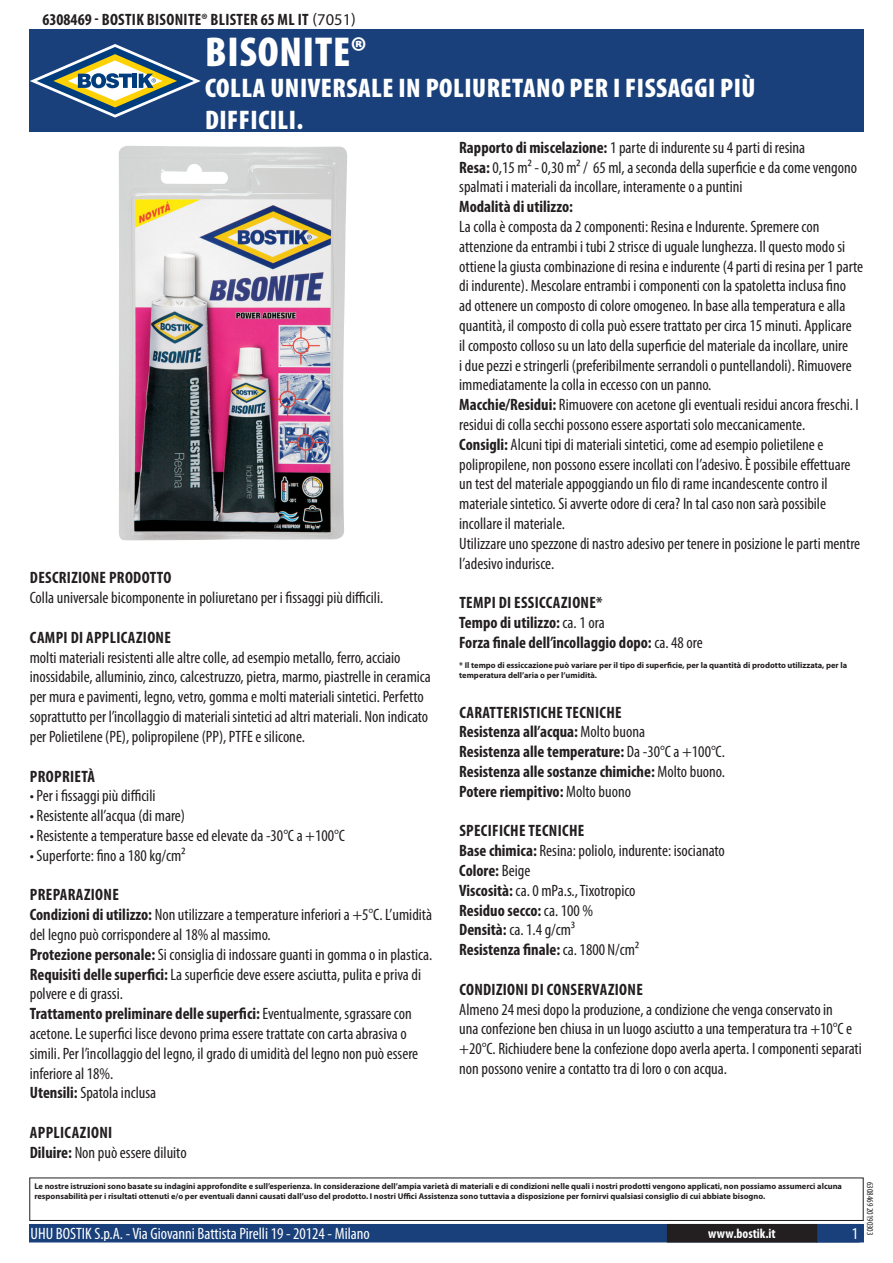
<style>
.page{position:relative;width:893px;height:1263px;background:#fff}
.page>*{position:absolute;margin:0;border:0;box-sizing:border-box;transform-origin:0 0}
.t1{font:900 condensed 42px "Myriad Pro";letter-spacing:.02em;color:#fff}
.t2{font:900 condensed 27px/32.4px "Myriad Pro";letter-spacing:.02em;color:#fff}
.t3{font:condensed 16.5px/19.8px "Myriad Pro";color:#231f20}
.t4{font:700 condensed 16.5px/19.8px "Myriad Pro";letter-spacing:.02em;color:#231f20}
.t5{font:condensed 16.5px "Myriad Pro";color:#fff}
.t6{font:700 condensed 13.5px "Myriad Pro";color:#fff}
.t7{font:condensed 9px "Myriad Pro";color:#231f20}
.t8{font:700 8.4px/10.1px "Myriad Pro";color:#231f20}
.s1{font-weight:400;font-stretch:normal}
.s2{font-weight:700}
.s3{font-weight:400}
</style>
<div class="page">
<div style="left:30px;top:1225px;width:833px;height:17px;background:#19407a"></div>
<div style="left:29px;top:1224px;width:835px;height:18px;border:2px solid #19407a"></div>
<div style="left:816px;top:1224px;width:44px;height:18px;border:2px solid #19407a"></div>
<div style="left:668px;top:1225px;width:148px;height:17px;background:#231f20"></div>
<div style="left:667px;top:1224px;width:150px;height:18px;border:2px solid #231f20"></div>
<div style="left:29px;top:1177px;width:835px;height:44px;border:1px solid #231f20"></div>
<div style="left:30px;top:30px;width:834px;height:102px;background:#19407a"></div>
<svg style="left:30px;top:44px;width:171px;height:74px"></svg>
<img style="left:118px;top:146px;width:229px;height:394px">
<p class="t4" style="left:43px;top:9px;width:315px">6308469 - Bostik Bisonite® Blister 65 ml IT <span class="s1">(7051)</span></p>
<h1 class="t1" style="left:205px;top:25px;width:163px">BISONITE®</h1>
<h2 class="t2" style="left:205px;top:71px;width:552px">COLLA UNIVERSALE IN POLIURETANO PER I FISSAGGI PIÙ<br>DIFFICILI.</h2>
<p class="t4" style="left:30px;top:568px;width:143px">Descrizione prodotto</p>
<p class="t3" style="left:30px;top:588px;width:355px">Colla universale bicomponente in poliuretano per i fissaggi più difficili.</p>
<p class="t4" style="left:30px;top:627px;width:143px">Campi di applicazione</p>
<p class="t3" style="left:30px;top:647px;width:403px">molti materiali resistenti alle altre colle, ad esempio metallo, ferro, acciaio inossidabile, alluminio, zinco, calcestruzzo, pietra, marmo, piastrelle in ceramica per mura e pavimenti, legno, vetro, gomma e molti materiali sintetici. Perfetto soprattutto per l’incollaggio di materiali sintetici ad altri materiali. Non indicato per Polietilene (PE), polipropilene (PP), PTFE e silicone.</p>
<p class="t4" style="left:30px;top:766px;width:67px">Proprietà</p>
<p class="t3" style="left:30px;top:786px;width:127px">• Per i fissaggi più difficili</p>
<p class="t3" style="left:30px;top:805px;width:157px">• Resistente all’acqua (di mare)</p>
<p class="t3" style="left:30px;top:825px;width:317px">• Resistente a temperature basse ed elevate da -30°C a +100°C</p>
<p class="t3" style="left:30px;top:845px;width:157px">• Superforte: fino a 180 kg/cm²</p>
<p class="t3" style="left:30px;top:885px;width:404px"><span class="s2">Preparazione<br>Condizioni di utilizzo:</span> Non utilizzare a temperature inferiori a +5°C. L’umidità del legno può corrispondere al 18% al massimo.<br><span class="s2">Protezione personale:</span> Si consiglia di indossare guanti in gomma o in plastica.<br><span class="s2">Requisiti delle superfici:</span> La superficie deve essere asciutta, pulita e priva di polvere e di grassi.<br><span class="s2">Trattamento preliminare delle superfici:</span> Eventualmente, sgrassare con acetone. Le superfici lisce devono prima essere trattate con carta abrasiva o simili. Per l’incollaggio del legno, il grado di umidità del legno non può essere inferiore al 18%.<br><span class="s2">Utensili:</span> Spatola inclusa</p>
<p class="t4" style="left:30px;top:1122px;width:158px">Applicazioni<br>Diluire: <span class="s3">Non può essere diluito</span></p>
<p class="t3" style="left:459px;top:137px;width:399px"><span class="s2">Rapporto di miscelazione:</span> 1 parte di indurente su 4 parti di resina<br><span class="s2">Resa:</span> 0,15 m² - 0,30 m² / 65 ml, a seconda della superficie e da come vengono spalmati i materiali da incollare, interamente o a puntini</p>
<p class="t4" style="left:459px;top:196px;width:115px">Modalità di utilizzo:</p>
<p class="t3" style="left:459px;top:216px;width:406px">La colla è composta da 2 componenti: Resina e Indurente. Spremere con attenzione da entrambi i tubi 2 strisce di uguale lunghezza. Il questo modo si ottiene la giusta combinazione di resina e indurente (4 parti di resina per 1 parte di indurente). Mescolare entrambi i componenti con la spatoletta inclusa fino<br>ad ottenere un composto di colore omogeneo. In base alla temperatura e alla quantità, il composto di colla può essere trattato per circa 15 minuti. Applicare<br>il composto colloso su un lato della superficie del materiale da incollare, unire<br>i due pezzi e stringerli (preferibilmente serrandoli o puntellandoli). Rimuovere immediatamente la colla in eccesso con un panno.<br><span class="s2">Macchie/Residui:</span> Rimuovere con acetone gli eventuali residui ancora freschi. I residui di colla secchi possono essere asportati solo meccanicamente.<br><span class="s2">Consigli:</span> Alcuni tipi di materiali sintetici, come ad esempio polietilene e polipropilene, non possono essere incollati con l’adesivo. È possibile effettuare un test del materiale appoggiando un filo di rame incandescente contro il materiale sintetico. Si avverte odore di cera? In tal caso non sarà possibile incollare il materiale.<br>Utilizzare uno spezzone di nastro adesivo per tenere in posizione le parti mentre l’adesivo indurisce.</p>
<p class="t4" style="left:459px;top:592px;width:245px">Tempi di essiccazione*<br>Tempo di utilizzo: <span class="s3">ca. 1 ora<br></span>Forza finale dell’incollaggio dopo: <span class="s3">ca. 48 ore</span></p>
<p class="t8" style="left:459px;top:660px;width:389px">* Il tempo di essiccazione può variare per il tipo di superficie, per la quantità di prodotto utilizzata, per la temperatura dell’aria o per l’umidità.</p>
<p class="t4" style="left:459px;top:702px;width:267px">Caratteristiche Tecniche<br>Resistenza all’acqua: <span class="s3">Molto buona<br></span>Resistenza alle temperature: <span class="s3">Da -30°C a +100°C.<br></span>Resistenza alle sostanze chimiche: <span class="s3">Molto buono.<br></span>Potere riempitivo: <span class="s3">Molto buono</span></p>
<p class="t3" style="left:459px;top:821px;width:267px"><span class="s2">Specifiche tecniche<br>Base chimica:</span> Resina: poliolo, indurente: isocianato<br><span class="s2">Colore:</span> Beige<br><span class="s2">Viscosità:</span> ca. 0 mPa.s., Tixotropico<br><span class="s2">Residuo secco:</span> ca. 100 %<br><span class="s2">Densità:</span> ca. 1.4 g/cm³<br><span class="s2">Resistenza finale:</span> ca. 1800 N/cm²</p>
<p class="t4" style="left:459px;top:979px;width:185px">Condizioni di conservazione</p>
<p class="t3" style="left:459px;top:999px;width:404px">Almeno 24 mesi dopo la produzione, a condizione che venga conservato in<br>una confezione ben chiusa in un luogo asciutto a una temperatura tra +10°C e +20°C. Richiudere bene la confezione dopo averla aperta. I componenti separati non possono venire a contatto tra di loro o con acqua.</p>
<p class="t8" style="left:34px;top:1181px;width:809px">Le nostre istruzioni sono basate su indagini approfondite e sull’esperienza. In considerazione dell’ampia varietà di materiali e di condizioni nelle quali i nostri prodotti vengono applicati, non possiamo assumerci alcuna responsabilità per i risultati ottenuti e/o per eventuali danni causati dall’uso del prodotto. I nostri Uffici Assistenza sono tuttavia a disposizione per fornirvi qualsiasi consiglio di cui abbiate bisogno.</p>
<p class="t5" style="left:31px;top:1224px;width:341px">UHU BOSTIK S.p.A. - Via Giovanni Battista Pirelli 19 - 20124 - Milano</p>
<p class="t6" style="left:708px;top:1225px;width:69px">www.bostik.it</p>
<p class="t5" style="left:852px;top:1224px;width:8px">1</p>
<p class="t7" style="left:875px;top:1182px;width:55px;rotate:90deg">6308469 20190303</p>
</div>
